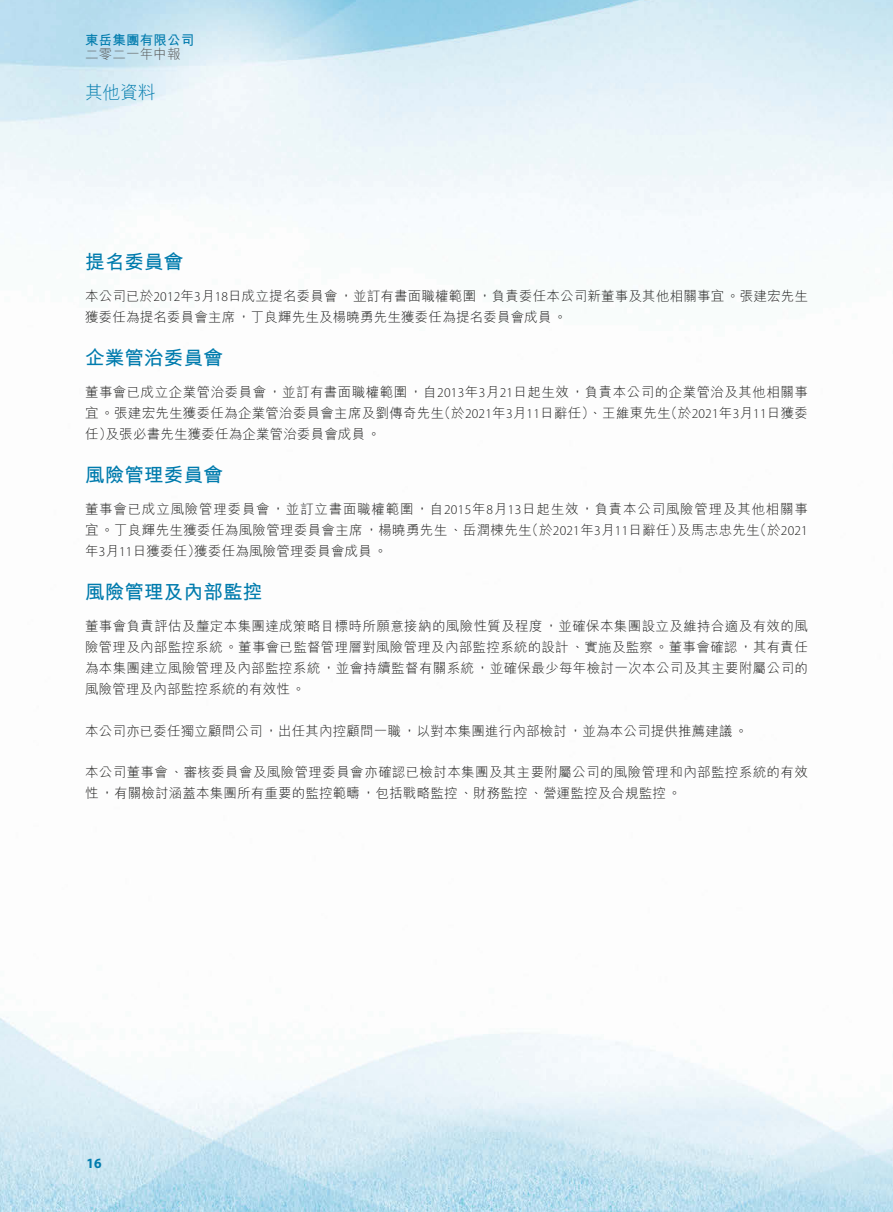
<style>
.page{position:relative;width:893px;height:1212px;background:#fff}
.page>*{position:absolute;margin:0;border:0;box-sizing:border-box;transform-origin:0 0}
.t1{font:700 19.5px "M Hei HK";letter-spacing:.01em;color:#007bad}
.t2{font:300 18px "M Hei HK";color:#007bad}
.t3{font:700 14.25px "Myriad Pro";color:#007bad;scale:.95 1}
.t4{font:300 13.5px/21px "M Hei HK";letter-spacing:.015em;color:#1c1c1b;text-align:justify}
.t5{font:700 13.5px "M Hei HK";letter-spacing:.01em;color:#007bad}
.t6{font:300 13.5px "M Hei HK";letter-spacing:.015em;color:#575756}
.s1{font-family:"Myriad Pro"}
</style>
<div class="page">
<img style="left:0;top:0;width:893px;height:1212px">
<p class="t5" style="left:85px;top:30px;width:111px">東岳集團有限公司</p>
<p class="t6" style="left:85px;top:45px;width:97px">二零二一年中報</p>
<h2 class="t2" style="left:85px;top:79px;width:72px">其他資料</h2>
<h1 class="t1" style="left:85px;top:248px;width:100px">提名委員會</h1>
<p class="t4" style="left:85px;top:285px;width:724px">本公司已於<span class="s1">2012</span>年<span class="s1">3</span>月<span class="s1">18</span>日成立提名委員會，並訂有書面職權範圍，負責委任本公司新董事及其他相關事宜。張建宏先生獲委任為提名委員會主席，丁良輝先生及楊曉勇先生獲委任為提名委員會成員。</p>
<h1 class="t1" style="left:85px;top:344px;width:139px">企業管治委員會</h1>
<p class="t4" style="left:85px;top:381px;width:724px">董事會已成立企業管治委員會，並訂有書面職權範圍，自<span class="s1">2013</span>年<span class="s1">3</span>月<span class="s1">21</span>日起生效，負責本公司的企業管治及其他相關事宜。張建宏先生獲委任為企業管治委員會主席及劉傳奇先生（於<span class="s1">2021</span>年<span class="s1">3</span>月<span class="s1">11</span>日辭任）、王維東先生（於<span class="s1">2021</span>年<span class="s1">3</span>月<span class="s1">11</span>日獲委任）及張必書先生獲委任為企業管治委員會成員。</p>
<h1 class="t1" style="left:85px;top:461px;width:139px">風險管理委員會</h1>
<p class="t4" style="left:85px;top:498px;width:724px">董事會已成立風險管理委員會，並訂立書面職權範圍，自<span class="s1">2015</span>年<span class="s1">8</span>月<span class="s1">13</span>日起生效，負責本公司風險管理及其他相關事宜。丁良輝先生獲委任為風險管理委員會主席，楊曉勇先生、岳潤棟先生（於<span class="s1">2021</span>年<span class="s1">3</span>月<span class="s1">11</span>日辭任）及馬志忠先生（於<span class="s1">2021</span>年<span class="s1">3</span>月<span class="s1">11</span>日獲委任）獲委任為風險管理委員會成員。</p>
<h1 class="t1" style="left:85px;top:578px;width:179px">風險管理及內部監控</h1>
<p class="t4" style="left:85px;top:615px;width:724px">董事會負責評估及釐定本集團達成策略目標時所願意接納的風險性質及程度，並確保本集團設立及維持合適及有效的風險管理及內部監控系統。董事會已監督管理層對風險管理及內部監控系統的設計、實施及監察。董事會確認，其有責任為本集團建立風險管理及內部監控系統，並會持續監督有關系統，並確保最少每年檢討一次本公司及其主要附屬公司的風險管理及內部監控系統的有效性。</p>
<p class="t4" style="left:85px;top:720px;width:665px">本公司亦已委任獨立顧問公司，出任其內控顧問一職，以對本集團進行內部檢討，並為本公司提供推薦建議。</p>
<p class="t4" style="left:85px;top:761px;width:724px">本公司董事會、審核委員會及風險管理委員會亦確認已檢討本集團及其主要附屬公司的風險管理和內部監控系統的有效性，有關檢討涵蓋本集團所有重要的監控範疇，包括戰略監控、財務監控、營運監控及合規監控。</p>
<p class="t3" style="left:87px;top:1153px;width:17px">16</p>
</div>
